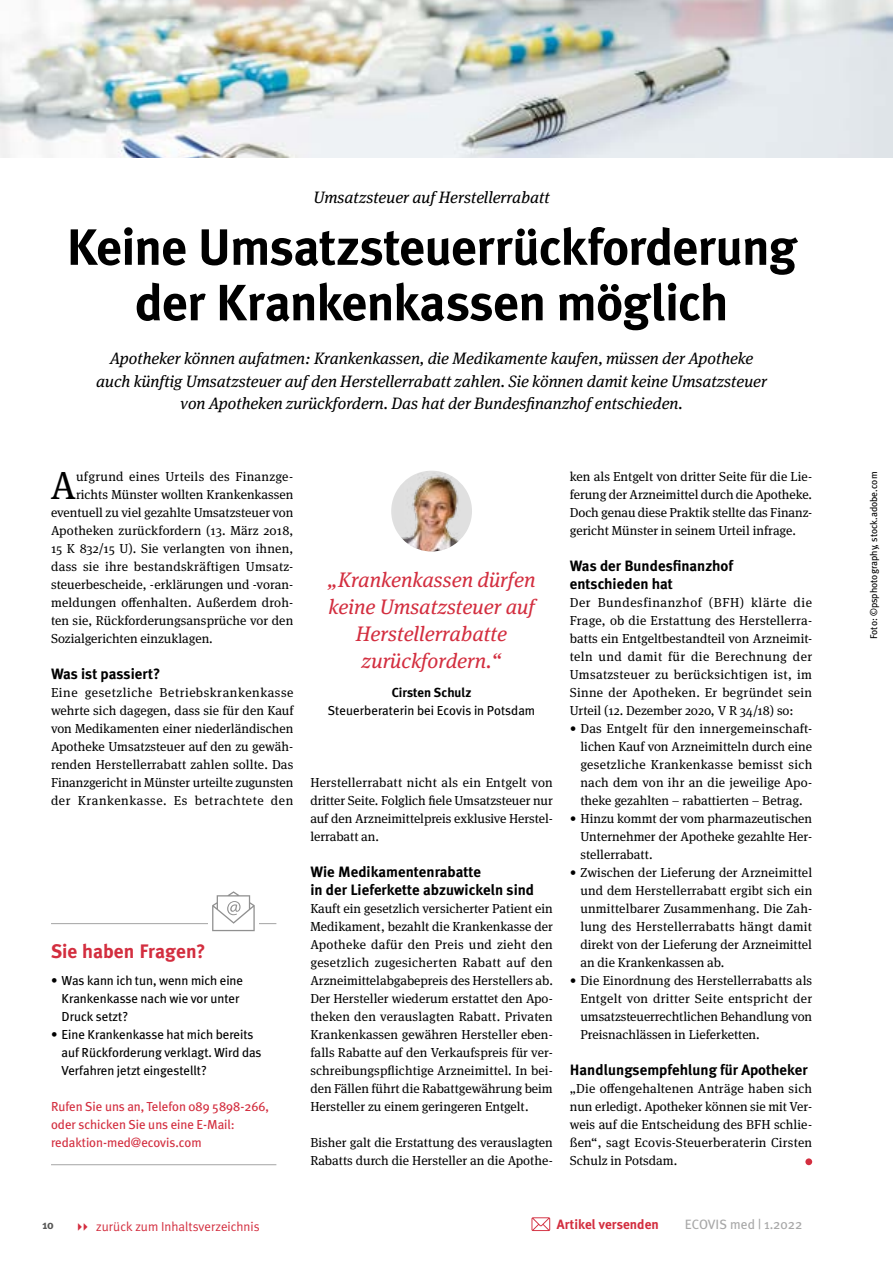
<style>
.page{position:relative;width:893px;height:1263px;background:#fff}
.page>*{position:absolute;margin:0;border:0;box-sizing:border-box;transform-origin:0 0}
.Headline_Medium{font:700 51px/55.5px "Meta Plus";letter-spacing:-.015em;color:#000;text-align:center}
.Fließtext__Initale{font:39.15px "Meta Serif OT";color:#000}
.Zitat__Bild_zentrier{font:italic 21px/27px "Meta Serif OT";color:#d32e3f;text-align:center}
.x_Marginal_Head_13_P{font:700 19.5px "Meta Plus";color:#d32e3f}
.Vorspann{font:italic 16.5px/22.5px "Meta Serif OT";color:#000;text-align:center}
.Dachzeile{font:italic 16.5px "Meta Serif OT";color:#000}
.Zwischenheadline{font:700 15px/18px "Meta Plus";color:#000}
.t1{font:700 13.5px "Meta Plus";color:#d32e3f}
.t2{font:13.5px "Meta Plus";color:#a8a8a8}
.Fließtext{font:13.05px/18px "Meta Serif OT";color:#000;text-align:justify}
.Fließtext__Initale-2{font:13.05px "Meta Serif OT";letter-spacing:.005em;color:#000}
.Zitatgeber__Zentrier{font:13.05px/18px "Meta Plus";letter-spacing:-.005em;color:#000}
.Marginal_Aufzählung{font:13.05px/18px "Meta Plus";letter-spacing:-.005em;color:#d32e3f}
.t3{font:13.05px "Meta Plus Normal";color:#d32e3f}
.t4{font:700 12px "Meta Plus";color:#575756}
.t5{font:9.75px "Meta Plus";color:#000}
.s1{font-weight:700}
</style>
<div class="page">
<img style="left:0;top:0;width:893px;height:157px">
<div style="left:391px;top:471px;width:81px;height:80px;background:#e0e0e0;border-radius:50%"></div>
<img style="left:393px;top:471px;width:66px;height:80px">
<div style="left:805px;top:1158px;width:7px;height:7px;background:#d32e3f;border-radius:50%"></div>
<hr style="left:51px;top:923px;width:225px;height:1px;background:#a8a8a8">
<hr style="left:51px;top:1164px;width:225px;height:1px;background:#a8a8a8">
<div style="left:208px;top:899px;width:51px;height:32px;background:#fff"></div>
<svg style="left:212px;top:891px;width:43px;height:40px"></svg>
<svg style="left:531px;top:1217px;width:19px;height:14px"></svg>
<p class="Dachzeile" style="left:313px;top:188px;width:238px">Umsatzsteuer auf Herstellerrabatt</p>
<p class="Headline_Medium" style="left:66px;top:219px;width:732px">Keine Umsatzsteuerrückforderung der Krankenkassen möglich</p>
<p class="Vorspann" style="left:96px;top:347px;width:672px">Apotheker können aufatmen: Krankenkassen, die Medikamente kaufen, müssen der Apotheke auch künftig Umsatzsteuer auf den Herstellerrabatt zahlen. Sie können damit keine Umsatzsteuer von Apotheken zurückfordern. Das hat der Bundesfinanzhof entschieden.</p>
<p class="Fließtext__Initale" style="left:50px;top:463px;width:27px">A</p>
<p class="Fließtext__Initale-2" style="left:76px;top:469px;width:219px">ufgrund eines Urteils des Finanzge-</p>
<p class="Fließtext__Initale-2" style="left:76px;top:487px;width:219px">richts Münster wollten Krankenkassen</p>
<p class="Fließtext__Initale-2" style="left:51px;top:505px;width:244px">eventuell zu viel gezahlte Umsatzsteuer von</p>
<p class="Fließtext__Initale-2" style="left:51px;top:523px;width:244px">Apotheken zurückfordern (13. März 2018,</p>
<p class="Fließtext__Initale-2" style="left:51px;top:541px;width:244px">15 K 832/15 U). Sie verlangten von ihnen,</p>
<p class="Fließtext__Initale-2" style="left:51px;top:559px;width:244px">dass sie ihre bestandskräftigen Umsatz-</p>
<p class="Fließtext__Initale-2" style="left:51px;top:577px;width:244px">steuerbescheide, -erklärungen und -voran-</p>
<p class="Fließtext__Initale-2" style="left:51px;top:595px;width:244px">meldungen offenhalten. Außerdem droh-</p>
<p class="Fließtext__Initale-2" style="left:51px;top:613px;width:244px">ten sie, Rückforderungsansprüche vor den</p>
<p class="Fließtext__Initale-2" style="left:51px;top:631px;width:163px">Sozialgerichten einzuklagen.</p>
<p class="Zwischenheadline" style="left:51px;top:665px;width:111px">Was ist passiert?</p>
<p class="Fließtext" style="left:51px;top:684px;width:244px">Eine gesetzliche Betriebskrankenkasse wehrte sich dagegen, dass sie für den Kauf von Medikamenten einer niederländischen Apotheke Umsatzsteuer auf den zu gewäh&shy;renden Herstellerrabatt zahlen sollte. Das Finanzgericht in Münster urteilte zugunsten der Krankenkasse. Es betrachtete den</p>
<p class="x_Marginal_Head_13_P" style="left:51px;top:940px;width:156px">Sie haben Fragen?</p>
<p class="Zitatgeber__Zentrier" style="left:62px;top:971px;width:183px;text-indent:-11px">• Was kann ich tun, wenn mich eine<br>Krankenkasse nach wie vor unter<br>Druck setzt?</p>
<p class="Zitatgeber__Zentrier" style="left:62px;top:1025px;width:201px;text-indent:-11px">• Eine Krankenkasse hat mich bereits auf Rückforderung verklagt. Wird das<br>Verfahren jetzt eingestellt?</p>
<p class="Marginal_Aufzählung" style="left:51px;top:1097px;width:219px">Rufen Sie uns an, Telefon 089 5898-266, oder schicken Sie uns eine E-Mail: redaktion-med@ecovis.com</p>
<p class="Zitat__Bild_zentrier" style="left:328px;top:567px;width:209px">„Krankenkassen dürfen keine Umsatzsteuer auf<br>Herstellerrabatte zurückfordern.“</p>
<p class="Zitatgeber__Zentrier" style="left:328px;top:683px;width:209px;text-align:center"><span class="s1">Cirsten Schulz<br></span>Steuerberaterin bei Ecovis in Potsdam</p>
<p class="Fließtext" style="left:310px;top:774px;width:244px">Herstellerrabatt nicht als ein Entgelt von dritter Seite. Folglich fiele Umsatzsteuer nur auf den Arzneimittelpreis exklusive Herstel&shy;lerrabatt an.</p>
<p class="Zwischenheadline" style="left:310px;top:863px;width:172px">Wie Medikamentenrabatte</p>
<p class="Zwischenheadline" style="left:310px;top:881px;width:225px">in der Lieferkette abzuwickeln sind</p>
<p class="Fließtext" style="left:310px;top:900px;width:244px">Kauft ein gesetzlich versicherter Patient ein Medikament, bezahlt die Krankenkasse der Apotheke dafür den Preis und zieht den gesetzlich zugesicherten Rabatt auf den Arzneimittelabgabepreis des Herstellers ab.<br>Der Hersteller wiederum erstattet den Apo&shy;theken den verauslagten Rabatt. Privaten Krankenkassen gewähren Hersteller eben&shy;falls Rabatte auf den Verkaufspreis für ver&shy;schreibungspflichtige Arzneimittel. In bei&shy;den Fällen führt die Rabattgewährung beim Hersteller zu einem geringeren Entgelt.</p>
<p class="Fließtext" style="left:310px;top:1134px;width:244px">Bisher galt die Erstattung des verauslagten<br>Rabatts durch die Hersteller an die Apothe-</p>
<p class="Fließtext" style="left:570px;top:468px;width:244px">ken als Entgelt von dritter Seite für die Lie&shy;ferung der Arzneimittel durch die Apotheke.<br>Doch genau diese Praktik stellte das Finanz&shy;gericht Münster in seinem Urteil infrage.</p>
<p class="Zwischenheadline" style="left:570px;top:557px;width:165px">Was der Bundesfinanzhof entschieden hat</p>
<p class="Fließtext" style="left:570px;top:594px;width:244px">Der Bundesfinanzhof (BFH) klärte die Frage, ob die Erstattung des Herstellerra&shy;batts ein Entgeltbestandteil von Arzneimit&shy;teln und damit für die Berechnung der Umsatzsteuer zu berücksichtigen ist, im Sinne der Apotheken. Er begründet sein Urteil (12. Dezember 2020, V R 34/18) so:</p>
<p class="Fließtext" style="left:580px;top:720px;width:233px;text-indent:-11px">• Das Entgelt für den innergemeinschaft&shy;lichen Kauf von Arzneimitteln durch eine gesetzliche Krankenkasse bemisst sich nach dem von ihr an die jeweilige Apo&shy;theke gezahlten – rabattierten – Betrag.</p>
<p class="Fließtext" style="left:580px;top:810px;width:233px;text-indent:-11px">• Hinzu kommt der vom pharmazeutischen Unternehmer der Apotheke gezahlte Her&shy;stellerrabatt.</p>
<p class="Fließtext" style="left:580px;top:864px;width:233px;text-indent:-11px">• Zwischen der Lieferung der Arzneimittel und dem Herstellerrabatt ergibt sich ein unmittelbarer Zusammenhang. Die Zah&shy;lung des Herstellerrabatts hängt damit direkt von der Lieferung der Arzneimittel an die Krankenkassen ab.</p>
<p class="Fließtext" style="left:580px;top:972px;width:233px;text-indent:-11px">• Die Einordnung des Herstellerrabatts als Entgelt von dritter Seite entspricht der umsatzsteuerrechtlichen Behandlung von Preisnachlässen in Lieferketten.</p>
<p class="Zwischenheadline" style="left:570px;top:1061px;width:240px">Handlungsempfehlung für Apotheker</p>
<p class="Fließtext" style="left:570px;top:1080px;width:244px">„Die offengehaltenen Anträge haben sich nun erledigt. Apotheker können sie mit Ver&shy;weis auf die Entscheidung des BFH schlie&shy;ßen“, sagt Ecovis-Steuerberaterin Cirsten Schulz in Potsdam.</p>
<p class="t4" style="left:43px;top:1218px;width:13px">10</p>
<p class="t3" style="left:96px;top:1219px;width:165px">zurück zum Inhaltsverzeichnis</p>
<p class="t1" style="left:557px;top:1216px;width:103px">Artikel versenden</p>
<p class="t2" style="left:685px;top:1216px;width:119px">ECOVIS med | 1.2022</p>
<p class="t5" style="left:868px;top:639px;width:169px;rotate:-90deg">Foto: ©psphotography, stock.adobe.com</p>
</div>
